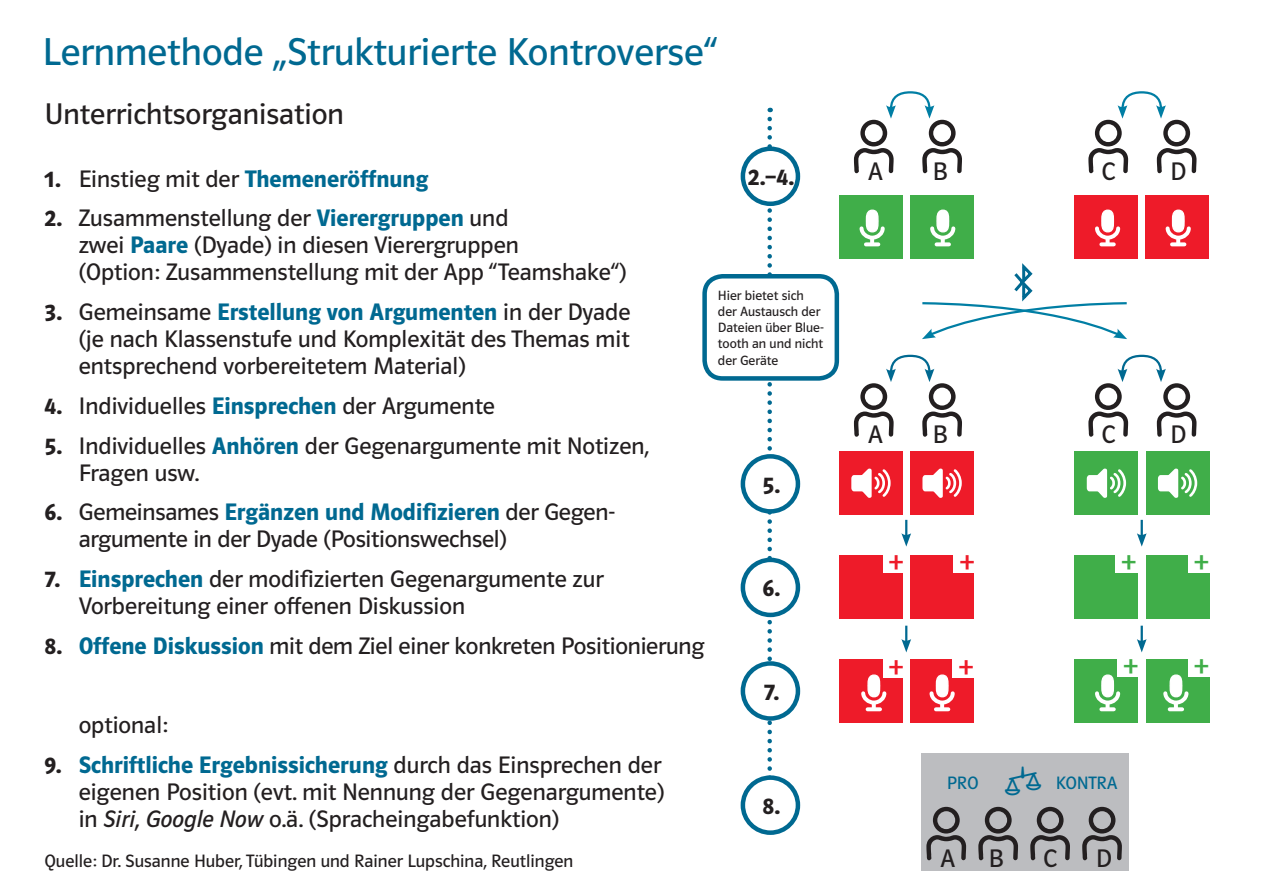
<style>
.page{position:relative;width:1263px;height:893px;background:#fff}
.page>*{position:absolute;margin:0;border:0;box-sizing:border-box;transform-origin:0 0}
.t1{font:39px "Polo ST11 K Buch";color:#006991}
.t2{font:33.15px "Polo ST11 K Buch";color:#ee1b29}
.t3{font:33.15px "Polo ST11 K Buch";color:#40ae49}
.t4{font:30px "Polo ST11 K Buch";color:#231f20}
.t5{font:25.5px "Polo ST11 K Buch";color:#231f20}
.t6{font:24px/27px "Polo ST11 K Buch";color:#231f20}
.t7{font:24px "Polo ST11 K Hfett";color:#006991}
.t8{font:24px "Polo ST11 K Hfett";color:#231f20}
.t9{font:18px "Polo ST11 K Buch";color:#231f20}
.t10{font:18px "Polo ST11 K Buch";color:#006991}
.t11{font:13.5px/16.2px "Polo ST11 K Buch";color:#231f20}
.s1{color:#231f20}
.s2{font-family:"Polo ST11 K Buch";color:#231f20}
.s3{font-family:"Polo ST11 K Hfett"}
.s4{font-family:"Polo ST11 K Hfett";color:#006991}
.s5{font-family:"Polo ST11 K Buch Kursiv"}
</style>
<div class="page">
<svg style="left:922px;top:263px;width:205px;height:76px"></svg>
<div style="left:839px;top:195px;width:64px;height:64px;background:#40ae49"></div>
<div style="left:910px;top:195px;width:63px;height:64px;background:#40ae49"></div>
<hr style="left:866px;top:242px;width:12px;height:4px;background:#fff">
<hr style="left:936px;top:242px;width:13px;height:4px;background:#fff">
<svg style="left:859px;top:209px;width:26px;height:35px"></svg>
<svg style="left:930px;top:209px;width:26px;height:35px"></svg>
<div style="left:1074px;top:195px;width:64px;height:64px;background:#ee1b29"></div>
<div style="left:1145px;top:195px;width:64px;height:64px;background:#ee1b29"></div>
<hr style="left:1101px;top:242px;width:13px;height:4px;background:#fff">
<hr style="left:1172px;top:242px;width:12px;height:4px;background:#fff">
<svg style="left:1095px;top:209px;width:26px;height:35px"></svg>
<svg style="left:1165px;top:209px;width:26px;height:35px"></svg>
<div style="left:910px;top:451px;width:64px;height:64px;background:#ee1b29"></div>
<svg style="left:922px;top:468px;width:40px;height:30px"></svg>
<div style="left:1146px;top:451px;width:63px;height:64px;background:#40ae49"></div>
<svg style="left:1157px;top:468px;width:41px;height:30px"></svg>
<div style="left:839px;top:451px;width:64px;height:64px;background:#ee1b29"></div>
<svg style="left:851px;top:468px;width:40px;height:30px"></svg>
<div style="left:1074px;top:451px;width:64px;height:64px;background:#40ae49"></div>
<svg style="left:1086px;top:468px;width:41px;height:30px"></svg>
<div style="left:839px;top:555px;width:64px;height:64px;background:#ee1b29"></div>
<div style="left:883px;top:548px;width:26px;height:25px;background:#fff"></div>
<div style="left:910px;top:555px;width:64px;height:64px;background:#ee1b29"></div>
<div style="left:954px;top:548px;width:26px;height:25px;background:#fff"></div>
<div style="left:1074px;top:555px;width:64px;height:64px;background:#40ae49"></div>
<div style="left:1115px;top:548px;width:27px;height:25px;background:#fff"></div>
<div style="left:1146px;top:555px;width:63px;height:64px;background:#40ae49"></div>
<div style="left:1188px;top:548px;width:26px;height:25px;background:#fff"></div>
<div style="left:839px;top:659px;width:64px;height:64px;background:#ee1b29"></div>
<div style="left:883px;top:652px;width:26px;height:26px;background:#fff"></div>
<hr style="left:867px;top:707px;width:13px;height:4px;background:#fff">
<svg style="left:861px;top:674px;width:26px;height:34px"></svg>
<div style="left:1074px;top:659px;width:64px;height:64px;background:#40ae49"></div>
<div style="left:1117px;top:651px;width:26px;height:26px;background:#fff"></div>
<hr style="left:1101px;top:707px;width:13px;height:4px;background:#fff">
<svg style="left:1095px;top:674px;width:26px;height:34px"></svg>
<div style="left:910px;top:659px;width:64px;height:64px;background:#ee1b29"></div>
<div style="left:953px;top:652px;width:26px;height:26px;background:#fff"></div>
<hr style="left:936px;top:707px;width:12px;height:4px;background:#fff">
<svg style="left:929px;top:674px;width:26px;height:34px"></svg>
<div style="left:1146px;top:659px;width:63px;height:64px;background:#40ae49"></div>
<div style="left:1188px;top:651px;width:26px;height:26px;background:#fff"></div>
<hr style="left:1170px;top:707px;width:12px;height:4px;background:#fff">
<svg style="left:1163px;top:674px;width:26px;height:34px"></svg>
<svg style="left:901px;top:520px;width:10px;height:27px"></svg>
<hr style="left:1140px;top:520px;width:3px;height:17px;background:#006991">
<svg style="left:1137px;top:533px;width:10px;height:14px"></svg>
<svg style="left:901px;top:626px;width:10px;height:26px"></svg>
<hr style="left:1140px;top:626px;width:3px;height:17px;background:#006991">
<svg style="left:1137px;top:639px;width:10px;height:13px"></svg>
<div style="left:921px;top:753px;width:208px;height:117px;background:#bcbdc0"></div>
<svg style="left:767px;top:119px;width:5px;height:652px"></svg>
<div style="left:743px;top:149px;width:55px;height:55px;background:#fff;border-radius:50%"></div>
<div style="left:741px;top:146px;width:59px;height:60px;border:4px solid #006991;border-radius:50%"></div>
<div style="left:743px;top:456px;width:55px;height:55px;background:#fff;border-radius:50%"></div>
<div style="left:741px;top:454px;width:59px;height:60px;border:4px solid #006991;border-radius:50%"></div>
<div style="left:743px;top:560px;width:55px;height:55px;background:#fff;border-radius:50%"></div>
<div style="left:741px;top:558px;width:59px;height:59px;border:4px solid #006991;border-radius:50%"></div>
<div style="left:743px;top:663px;width:55px;height:55px;background:#fff;border-radius:50%"></div>
<div style="left:741px;top:661px;width:59px;height:60px;border:4px solid #006991;border-radius:50%"></div>
<div style="left:741px;top:775px;width:59px;height:60px;border:4px solid #006991;border-radius:50%"></div>
<div style="left:705px;top:276px;width:132px;height:102px;background:#fff;border-radius:18px"></div>
<div style="left:702px;top:274px;width:137px;height:107px;border:4px solid #006991;border-radius:18px"></div>
<svg style="left:886px;top:91px;width:49px;height:28px"></svg>
<svg style="left:1117px;top:91px;width:49px;height:28px"></svg>
<svg style="left:886px;top:354px;width:49px;height:28px"></svg>
<svg style="left:1117px;top:354px;width:49px;height:28px"></svg>
<p class="t1" style="left:43px;top:31px;width:676px">Lernmethode „Strukturierte Kontroverse“</p>
<p class="t4" style="left:45px;top:97px;width:301px">Unterrichtsorganisation</p>
<p class="t7" style="left:45px;top:165px;width:385px"><span class="s1">1.</span> <span class="s2">Einstieg mit der</span> Themeneröffnung</p>
<p class="t6" style="left:79px;top:205px;width:549px;text-indent:-34px"><span class="s3">2.</span> Zusammenstellung der <span class="s4">Vierergruppen</span> und<br>zwei <span class="s4">Paare</span> (Dyade) in diesen Vierergruppen<br>(Option: Zusammenstellung mit der App “Teamshake“)</p>
<p class="t6" style="left:79px;top:299px;width:553px;text-align:justify;text-indent:-34px"><span class="s3">3.</span> Gemeinsame <span class="s4">Erstellung von Argumenten</span> in der Dyade (je nach Klassenstufe und Komplexität des Themas mit entsprechend vorbereitetem Material)</p>
<p class="t6" style="left:45px;top:393px;width:452px"><span class="s3">4.</span> Individuelles <span class="s4">Einsprechen</span> der Argumente</p>
<p class="t6" style="left:79px;top:432px;width:572px;text-indent:-34px"><span class="s3">5.</span> Individuelles <span class="s4">Anhören</span> der Gegenargumente mit Notizen,<br>Fragen usw.</p>
<p class="t6" style="left:79px;top:499px;width:538px;text-indent:-34px"><span class="s3">6.</span> Gemeinsames <span class="s4">Ergänzen und Modifizieren</span> der Gegen&shy;argumente in der Dyade (Positionswechsel)</p>
<p class="t6" style="left:79px;top:566px;width:526px;text-indent:-34px"><span class="s3">7.</span> <span class="s4">Einsprechen</span> der modifizierten Gegenargumente zur<br>Vorbereitung einer offenen Diskussion</p>
<p class="t6" style="left:45px;top:633px;width:661px"><span class="s3">8.</span> <span class="s4">Offene Diskussion</span> mit dem Ziel einer konkreten Positionierung</p>
<p class="t6" style="left:79px;top:712px;width:91px">optional:</p>
<p class="t6" style="left:79px;top:752px;width:587px;text-indent:-34px"><span class="s3">9.</span> <span class="s4">Schriftliche Ergebnissicherung</span> durch das Einsprechen der eigenen Position (evt. mit Nennung der Gegenargumente) in <span class="s5">Siri, Google Now</span> o.ä. (Spracheingabefunktion)</p>
<p class="t9" style="left:45px;top:851px;width:530px">Quelle: Dr. Susanne Huber, Tübingen und Rainer Lupschina, Reutlingen</p>
<p class="t8" style="left:748px;top:163px;width:48px">2.–4.</p>
<p class="t11" style="left:718px;top:287px;width:107px">Hier bietet sich der Austausch der<br>Dateien über Blue&shy;tooth an und nicht der Geräte</p>
<p class="t8" style="left:763px;top:471px;width:19px">5.</p>
<p class="t8" style="left:763px;top:574px;width:19px">6.</p>
<p class="t8" style="left:764px;top:678px;width:17px">7.</p>
<p class="t8" style="left:763px;top:792px;width:19px">8.</p>
<p class="t5" style="left:868px;top:157px;width:16px">A</p>
<p class="t5" style="left:932px;top:157px;width:17px">B</p>
<p class="t5" style="left:1101px;top:157px;width:15px">C</p>
<p class="t5" style="left:1170px;top:157px;width:18px">D</p>
<p class="t5" style="left:868px;top:421px;width:16px">A</p>
<p class="t5" style="left:932px;top:421px;width:17px">B</p>
<p class="t5" style="left:1101px;top:421px;width:15px">C</p>
<p class="t5" style="left:1170px;top:421px;width:18px">D</p>
<p class="t2" style="left:888px;top:544px;width:18px">+</p>
<p class="t2" style="left:959px;top:544px;width:18px">+</p>
<p class="t3" style="left:1120px;top:544px;width:18px">+</p>
<p class="t3" style="left:1193px;top:544px;width:18px">+</p>
<p class="t2" style="left:888px;top:649px;width:18px">+</p>
<p class="t2" style="left:958px;top:649px;width:18px">+</p>
<p class="t3" style="left:1122px;top:648px;width:18px">+</p>
<p class="t3" style="left:1193px;top:648px;width:18px">+</p>
<p class="t10" style="left:947px;top:773px;width:33px">PRO</p>
<p class="t10" style="left:1056px;top:773px;width:63px">KONTRA</p>
<p class="t5" style="left:940px;top:844px;width:16px">A</p>
<p class="t5" style="left:988px;top:844px;width:17px">B</p>
<p class="t5" style="left:1043px;top:844px;width:15px">C</p>
<p class="t5" style="left:1096px;top:844px;width:18px">D</p>
</div>
